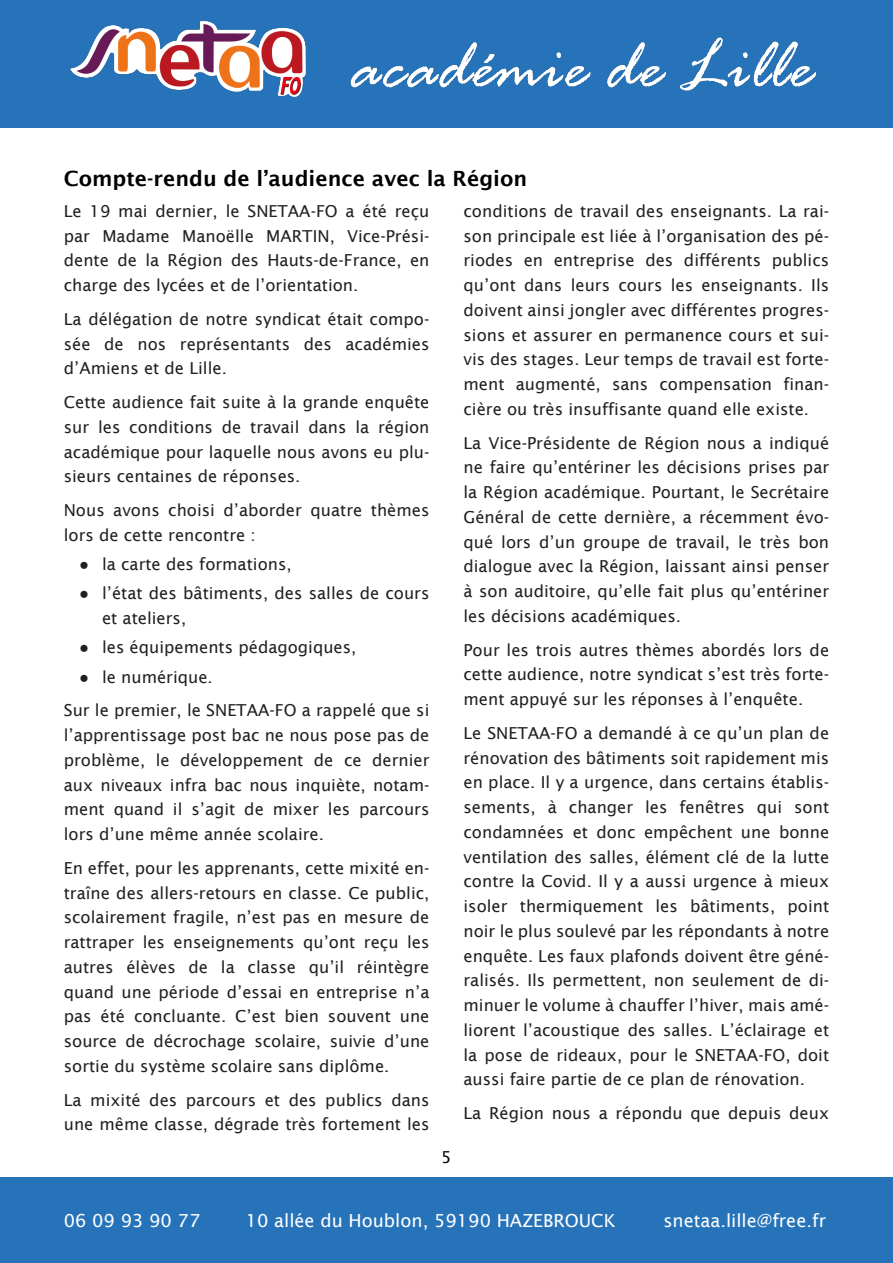
<style>
.page{position:relative;width:893px;height:1263px;background:#fff}
.page>*{position:absolute;margin:0;border:0;box-sizing:border-box;transform-origin:0 0}
.t1{font:600 21px "Lucida Sans";color:#000}
.t2{font:18px "Lucida Sans";color:#fff}
.t3{font:16.5px/24.8px "Lucida Sans";color:#231f20;text-align:justify}
.t4{font:16.5px "Lucida Sans";color:#000}
.s1{font-family:"Arial"}
</style>
<div class="page">
<div style="left:0;top:0;width:893px;height:128px;background:#2773ba"></div>
<img style="left:71px;top:21px;width:234px;height:76px">
<img style="left:350px;top:37px;width:467px;height:54px">
<div style="left:0;top:1178px;width:893px;height:85px;background:#2773ba"></div>
<p class="t1" style="left:64px;top:170px;width:465px">Compte-rendu de l’audience avec la Région</p>
<p class="t3" style="left:64px;top:200px;width:367px">Le 19 mai dernier, le SNETAA-FO a été reçu par Madame Manoëlle MARTIN, Vice-Prési&shy;dente de la Région des Hauts-de-France, en charge des lycées et de l’orientation.</p>
<p class="t3" style="left:64px;top:308px;width:367px">La délégation de notre syndicat était compo&shy;sée de nos représentants des académies d’Amiens et de Lille.</p>
<p class="t3" style="left:64px;top:391px;width:367px">Cette audience fait suite à la grande enquête sur les conditions de travail dans la région académique pour laquelle nous avons eu plu&shy;sieurs centaines de réponses.</p>
<p class="t3" style="left:64px;top:499px;width:367px">Nous avons choisi d’aborder quatre thèmes lors de cette rencontre :</p>
<p class="t3" style="left:79px;top:553px;width:214px"><span class="s1">●</span> la carte des formations,</p>
<p class="t3" style="left:102px;top:582px;width:329px;text-indent:-23px"><span class="s1">●</span> l’état des bâtiments, des salles de cours et ateliers,</p>
<p class="t3" style="left:79px;top:636px;width:279px"><span class="s1">●</span> les équipements pédagogiques,</p>
<p class="t3" style="left:64px;top:661px;width:367px;line-height:33.8px;text-indent:16px"><span class="s1">●</span> le numérique.<br>Sur le premier, le SNETAA-FO a rappelé que si</p>
<p class="t3" style="left:64px;top:724px;width:367px">l’apprentissage post bac ne nous pose pas de problème, le développement de ce dernier aux niveaux infra bac nous inquiète, notam&shy;ment quand il s’agit de mixer les parcours lors d’une même année scolaire.</p>
<p class="t3" style="left:64px;top:857px;width:367px">En effet, pour les apprenants, cette mixité en&shy;traîne des allers-retours en classe. Ce public, scolairement fragile, n’est pas en mesure de rattraper les enseignements qu’ont reçu les autres élèves de la classe qu’il réintègre quand une période d’essai en entreprise n’a pas été concluante. C’est bien souvent une source de décrochage scolaire, suivie d’une sortie du système scolaire sans diplôme.</p>
<p class="t3" style="left:64px;top:1089px;width:367px">La mixité des parcours et des publics dans une même classe, dégrade très fortement les</p>
<p class="t4" style="left:441px;top:1150px;width:12px">5</p>
<p class="t3" style="left:463px;top:200px;width:367px">conditions de travail des enseignants. La rai&shy;son principale est liée à l’organisation des pé&shy;riodes en entreprise des différents publics qu’ont dans leurs cours les enseignants. Ils doivent ainsi jongler avec différentes progres&shy;sions et assurer en permanence cours et sui&shy;vis des stages. Leur temps de travail est forte&shy;ment augmenté, sans compensation finan&shy;cière ou très insuffisante quand elle existe.</p>
<p class="t3" style="left:463px;top:432px;width:367px">La Vice-Présidente de Région nous a indiqué ne faire qu’entériner les décisions prises par la Région académique. Pourtant, le Secrétaire Général de cette dernière, a récemment évo&shy;qué lors d’un groupe de travail, le très bon dialogue avec la Région, laissant ainsi penser à son auditoire, qu’elle fait plus qu’entériner les décisions académiques.</p>
<p class="t3" style="left:463px;top:639px;width:367px">Pour les trois autres thèmes abordés lors de cette audience, notre syndicat s’est très forte&shy;ment appuyé sur les réponses à l’enquête.</p>
<p class="t3" style="left:463px;top:722px;width:367px">Le SNETAA-FO a demandé à ce qu’un plan de rénovation des bâtiments soit rapidement mis en place. Il y a urgence, dans certains établis&shy;sements, à changer les fenêtres qui sont condamnées et donc empêchent une bonne ventilation des salles, élément clé de la lutte contre la Covid. Il y a aussi urgence à mieux isoler thermiquement les bâtiments, point noir le plus soulevé par les répondants à notre enquête. Les faux plafonds doivent être géné&shy;ralisés. Ils permettent, non seulement de di&shy;minuer le volume à chauffer l’hiver, mais amé&shy;liorent l’acoustique des salles. L’éclairage et la pose de rideaux, pour le SNETAA-FO, doit aussi faire partie de ce plan de rénovation.</p>
<p class="t3" style="left:463px;top:1102px;width:367px">La Région nous a répondu que depuis deux</p>
<p class="t2" style="left:64px;top:1213px;width:138px">06 09 93 90 77</p>
<p class="t2" style="left:246px;top:1213px;width:371px">10 allée du Houblon, 59190 HAZEBROUCK</p>
<p class="t2" style="left:663px;top:1213px;width:164px">snetaa.lille@free.fr</p>
</div>
